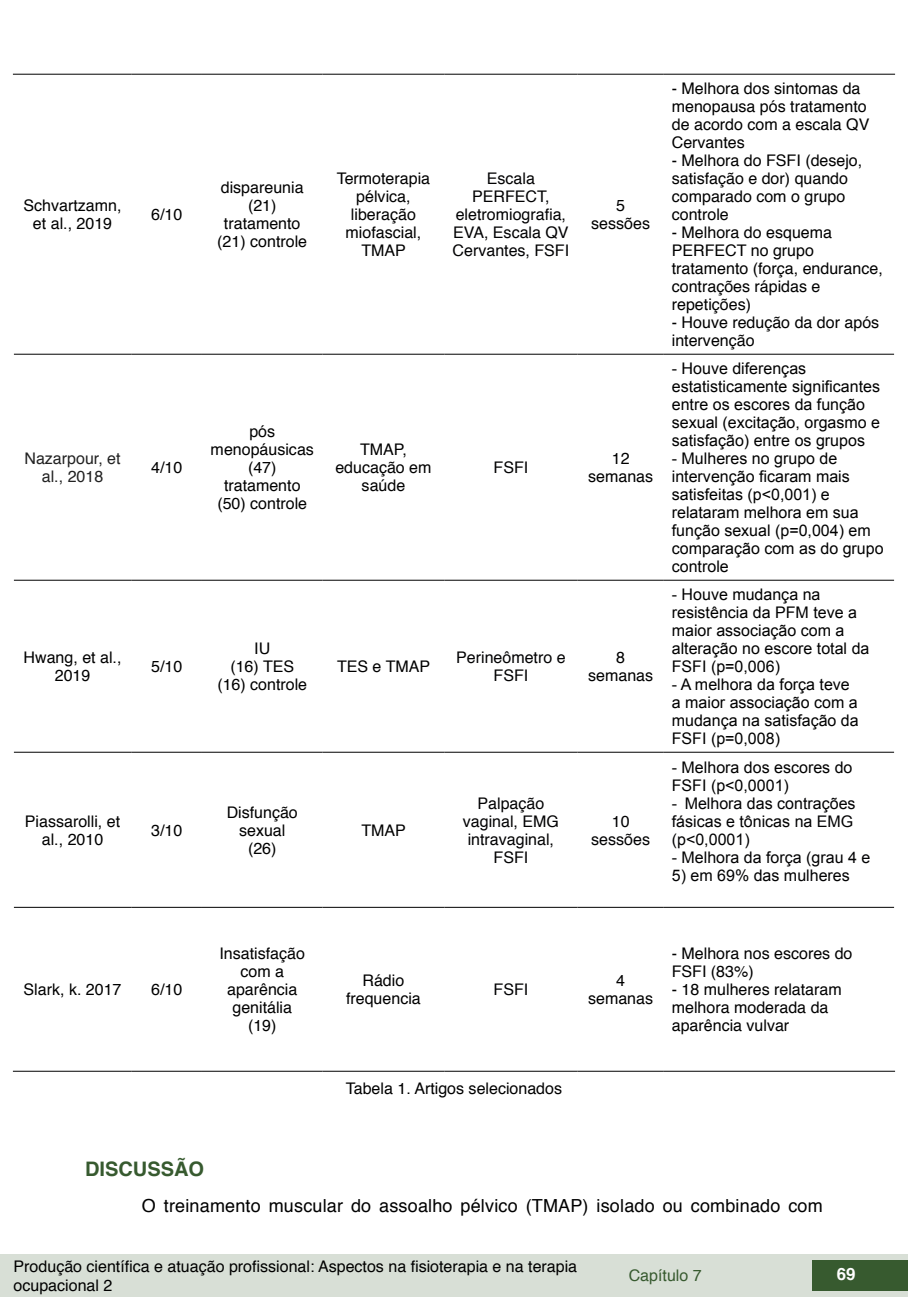
<style>
.page{position:relative;width:908px;height:1304px;background:#fff}
.page>*{position:absolute;margin:0;border:0;box-sizing:border-box;transform-origin:0 0}
.t1{font:700 20px "Helvetica";color:#375a2f}
.t2{font:18px "Helvetica";letter-spacing:.01em;color:#000}
.t3{font:700 16.8px "Helvetica";color:#fff}
.t4{font:16px/18px "Helvetica";color:#000;text-align:center}
.t5{font:16px/18px "Arial";color:#000}
.t6{font:16px/18px "Helvetica";color:#020203;text-align:center}
.t7{font:16px/18px "Arial";color:#020203}
.t8{font:16px/18px "Helvetica";color:#222;text-align:center}
.t9{font:16px "Helvetica";color:#375a2f}
.s1{font-family:"Helvetica"}
</style>
<div class="page">
<div style="left:0;top:1254px;width:906px;height:43px;background:#d8dfd6"></div>
<div style="left:812px;top:1261px;width:95px;height:30px;background:#375a2f"></div>
<hr style="left:13px;top:74px;width:119px;height:1px;background:#000">
<hr style="left:132px;top:74px;width:70px;height:1px;background:#000">
<hr style="left:202px;top:74px;width:120px;height:1px;background:#000">
<hr style="left:322px;top:74px;width:122px;height:1px;background:#000">
<hr style="left:444px;top:74px;width:133px;height:1px;background:#000">
<hr style="left:577px;top:74px;width:86px;height:1px;background:#000">
<hr style="left:663px;top:74px;width:231px;height:1px;background:#000">
<hr style="left:14px;top:354px;width:118px;height:1px;background:#000">
<hr style="left:132px;top:354px;width:70px;height:1px;background:#000">
<hr style="left:202px;top:354px;width:120px;height:1px;background:#000">
<hr style="left:322px;top:354px;width:122px;height:1px;background:#000">
<hr style="left:444px;top:354px;width:133px;height:1px;background:#000">
<hr style="left:577px;top:354px;width:86px;height:1px;background:#000">
<hr style="left:663px;top:354px;width:230px;height:1px;background:#000">
<hr style="left:14px;top:580px;width:118px;height:1px;background:#000">
<hr style="left:132px;top:580px;width:70px;height:1px;background:#000">
<hr style="left:202px;top:580px;width:120px;height:1px;background:#000">
<hr style="left:322px;top:580px;width:122px;height:1px;background:#000">
<hr style="left:444px;top:580px;width:133px;height:1px;background:#000">
<hr style="left:577px;top:580px;width:86px;height:1px;background:#000">
<hr style="left:663px;top:580px;width:230px;height:1px;background:#000">
<hr style="left:14px;top:752px;width:118px;height:1px;background:#000">
<hr style="left:132px;top:752px;width:70px;height:1px;background:#000">
<hr style="left:202px;top:752px;width:120px;height:1px;background:#000">
<hr style="left:322px;top:752px;width:122px;height:1px;background:#000">
<hr style="left:444px;top:752px;width:133px;height:1px;background:#000">
<hr style="left:577px;top:752px;width:86px;height:1px;background:#000">
<hr style="left:663px;top:752px;width:230px;height:1px;background:#000">
<hr style="left:14px;top:907px;width:118px;height:1px;background:#000">
<hr style="left:132px;top:907px;width:70px;height:1px;background:#000">
<hr style="left:202px;top:907px;width:120px;height:1px;background:#000">
<hr style="left:322px;top:907px;width:122px;height:1px;background:#000">
<hr style="left:444px;top:907px;width:133px;height:1px;background:#000">
<hr style="left:577px;top:907px;width:86px;height:1px;background:#000">
<hr style="left:663px;top:907px;width:230px;height:1px;background:#000">
<hr style="left:13px;top:1071px;width:119px;height:1px;background:#000">
<hr style="left:132px;top:1071px;width:70px;height:1px;background:#000">
<hr style="left:202px;top:1071px;width:120px;height:1px;background:#000">
<hr style="left:322px;top:1071px;width:122px;height:1px;background:#000">
<hr style="left:444px;top:1071px;width:133px;height:1px;background:#000">
<hr style="left:577px;top:1071px;width:86px;height:1px;background:#000">
<hr style="left:663px;top:1071px;width:231px;height:1px;background:#000">
<p class="t4" style="left:24px;top:197px;width:99px">Schvartzamn, et al., 2019</p>
<p class="t4" style="left:151px;top:206px;width:33px">6/10</p>
<p class="t8" style="left:24px;top:450px;width:98px">Nazarpour, et al., 2018</p>
<p class="t4" style="left:151px;top:459px;width:33px">4/10</p>
<p class="t4" style="left:24px;top:649px;width:99px">Hwang, et al.,<br>2019</p>
<p class="t4" style="left:151px;top:658px;width:33px">5/10</p>
<p class="t4" style="left:25px;top:813px;width:97px">Piassarolli, et al., 2010</p>
<p class="t4" style="left:151px;top:822px;width:33px">3/10</p>
<p class="t4" style="left:24px;top:981px;width:99px">Slark, k. 2017</p>
<p class="t4" style="left:151px;top:981px;width:33px">6/10</p>
<p class="t4" style="left:217px;top:179px;width:91px">dispareunia (21) tratamento (21) controle</p>
<p class="t4" style="left:336px;top:170px;width:95px">Termoterapia pélvica, liberação miofascial,<br>TMAP</p>
<p class="t6" style="left:452px;top:170px;width:118px">Escala<br>PERFECT, eletromiografia,<br>EVA, Escala QV<br>Cervantes, FSFI</p>
<p class="t4" style="left:591px;top:197px;width:60px">5 sessões</p>
<p class="t4" style="left:210px;top:423px;width:105px">pós menopáusicas (47) tratamento (50) controle</p>
<p class="t4" style="left:335px;top:441px;width:98px">TMAP, educação em saúde</p>
<p class="t6" style="left:493px;top:459px;width:36px">FSFI</p>
<p class="t4" style="left:588px;top:450px;width:66px">12 semanas</p>
<p class="t4" style="left:217px;top:640px;width:91px">IU<br>(16) TES (16) controle</p>
<p class="t4" style="left:337px;top:658px;width:95px">TES e TMAP</p>
<p class="t6" style="left:456px;top:649px;width:111px">Perineômetro e<br>FSFI</p>
<p class="t4" style="left:588px;top:649px;width:66px">8 semanas</p>
<p class="t4" style="left:226px;top:804px;width:73px">Disfunção sexual (26)</p>
<p class="t4" style="left:361px;top:822px;width:46px">TMAP</p>
<p class="t6" style="left:462px;top:795px;width:98px">Palpação vaginal, EMG intravaginal,<br>FSFI</p>
<p class="t6" style="left:591px;top:813px;width:60px">10 sessões</p>
<p class="t4" style="left:671px;top:80px;width:199px;text-align:left">- Melhora dos sintomas da menopausa pós tratamento de acordo com a escala QV<br>Cervantes</p>
<p class="t4" style="left:671px;top:152px;width:192px;text-align:left">- Melhora do FSFI (desejo, satisfação e dor) quando comparado com o grupo controle</p>
<p class="t4" style="left:671px;top:224px;width:212px;text-align:left">- Melhora do esquema<br>PERFECT no grupo tratamento (força, endurance, contrações rápidas e repetições)</p>
<p class="t4" style="left:671px;top:314px;width:209px;text-align:left">- Houve redução da dor após intervenção</p>
<p class="t5" style="left:671px;top:360px;width:210px">- <span class="s1">H</span>ouve diferenças estatisticamente significantes entre os escores da função sexual (excitação, orgasmo e satisfação) entre os grupos</p>
<p class="t5" style="left:671px;top:450px;width:213px">- Mulheres no grupo de intervenção ficaram mais satisfeitas (p&lt;0,001) e relataram melhora em sua função sexual (p=0,004) em comparação com as do grupo controle</p>
<p class="t5" style="left:671px;top:586px;width:199px">- Houve mudança na resistência da PFM teve a maior associação com a alteração no escore total da<br>FSFI (p=0,006)</p>
<p class="t5" style="left:671px;top:676px;width:188px">- A melhora da força teve a maior associação com a mudança na satisfação da<br>FSFI (p=0,008)</p>
<p class="t5" style="left:671px;top:758px;width:182px">- Melhora dos escores do<br>FSFI (p&lt;0,0001)</p>
<p class="t7" style="left:671px;top:794px;width:185px">- Melhora das contrações fásicas e tônicas na EMG (p&lt;0,0001)</p>
<p class="t7" style="left:671px;top:848px;width:200px">- Melhora da força (grau 4 e</p>
<p class="t7" style="left:671px;top:866px;width:179px">5) em 69% das mulheres</p>
<p class="t4" style="left:219px;top:945px;width:87px">Insatisfação com a aparência genitália (19)</p>
<p class="t4" style="left:346px;top:972px;width:76px">Rádio frequencia</p>
<p class="t6" style="left:493px;top:981px;width:36px">FSFI</p>
<p class="t4" style="left:588px;top:972px;width:66px">4 semanas</p>
<p class="t4" style="left:345px;top:1080px;width:218px">Tabela 1. Artigos selecionados</p>
<p class="t4" style="left:671px;top:945px;width:182px;text-align:left">- Melhora nos escores do<br>FSFI (83%)</p>
<p class="t4" style="left:671px;top:981px;width:171px;text-align:left">- 18 mulheres relataram melhora moderada da aparência vulvar</p>
<p class="t1" style="left:85px;top:1153px;width:120px">DISCUSSÃO</p>
<p class="t2" style="left:142px;top:1191px;width:682px">O treinamento muscular do assoalho pélvico (TMAP) isolado ou combinado com</p>
<p class="t4" style="left:14px;top:1258px;width:565px;text-align:left">Produção científica e atuação profissional: Aspectos na fisioterapia e na terapia ocupacional 2</p>
<p class="t9" style="left:628px;top:1263px;width:74px">Capítulo 7</p>
<p class="t3" style="left:836px;top:1261px;width:20px">69</p>
</div>
